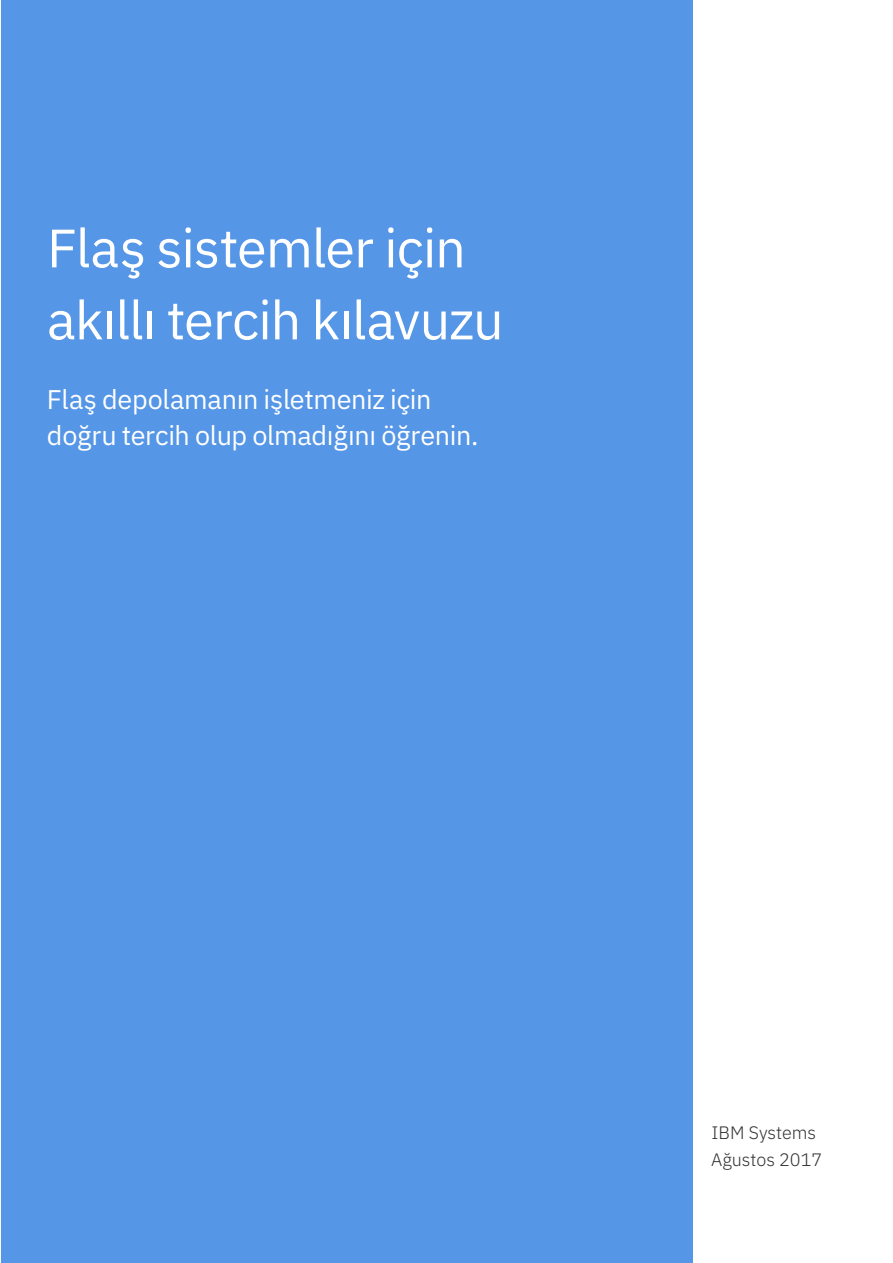
<style>
.page{position:relative;width:893px;height:1263px;background:#fff}
.page>*{position:absolute;margin:0;border:0;box-sizing:border-box;transform-origin:0 0}
.Cover_headline{font:54px "IBM Plex Sans";letter-spacing:-.02em;color:#fff}
.Cover_sub_headline{font:27px "IBM Plex Sans";letter-spacing:-.01em;color:#fff}
.Date{font:300 18px/27px "IBM Plex Sans";color:#323232}
</style>
<div class="page">
<div style="left:1px;top:0;width:691px;height:1263px;background:#5596e6"></div>
<p class="Cover_headline" style="left:47px;top:207px;width:420px">Flaş sistemler için</p>
<p class="Cover_headline" style="left:47px;top:279px;width:458px">akıllı tercih kılavuzu</p>
<p class="Cover_sub_headline" style="left:47px;top:379px;width:386px">Flaş depolamanın işletmeniz için</p>
<p class="Cover_sub_headline" style="left:47px;top:415px;width:433px">doğru tercih olup olmadığını öğrenin.</p>
<p class="Date" style="left:711px;top:1118px;width:113px">IBM Systems<br>Ağustos 2017</p>
</div>
